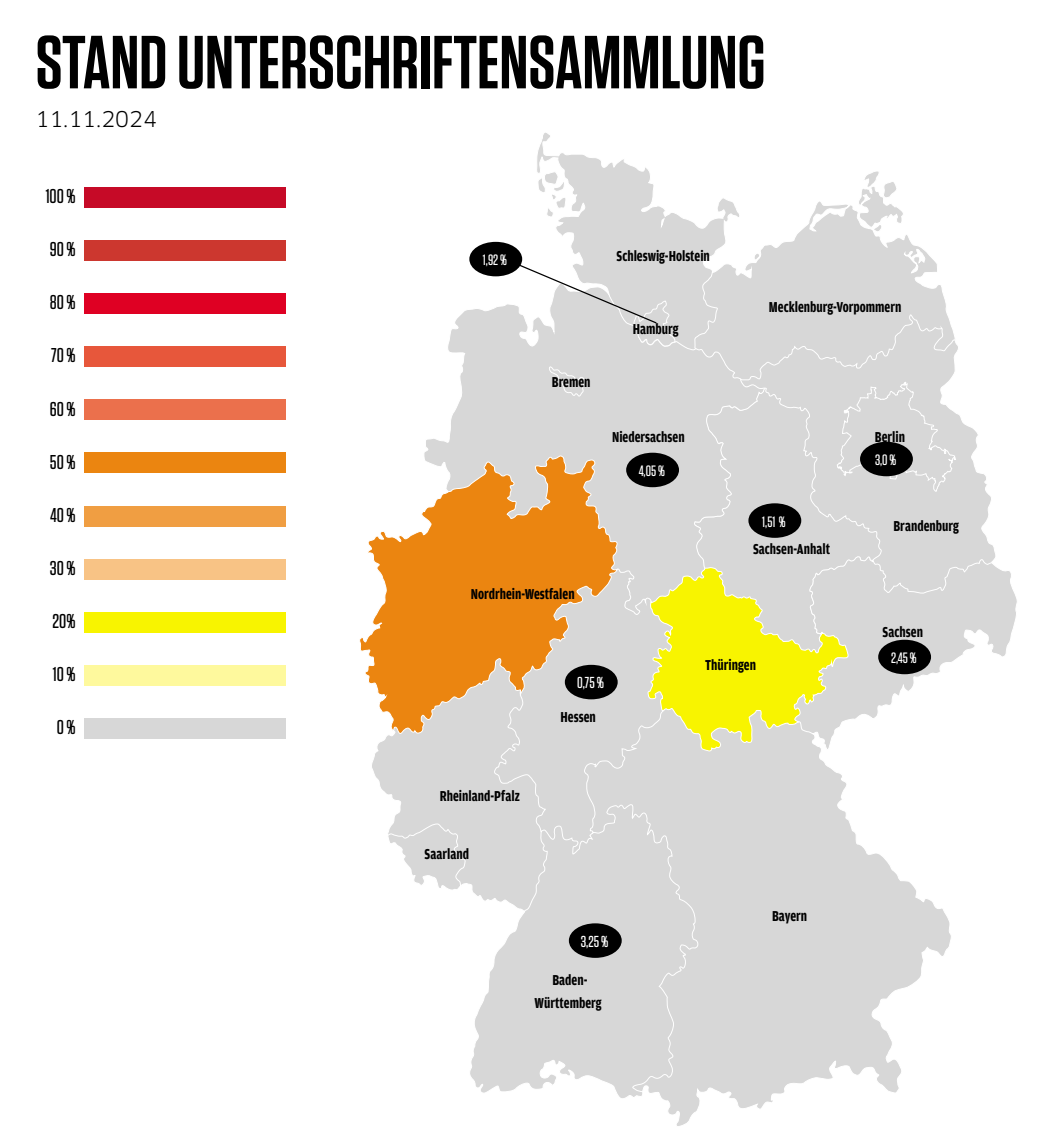
<style>
.page{position:relative;width:1053px;height:1134px;background:#fff}
.page>*{position:absolute;margin:0;border:0;box-sizing:border-box;transform-origin:0 0}
.t1{font:600 75px "Tungsten";color:#000}
.t2{font:21.25px "Clan Pro";color:#000}
.t3{font:500 20px "Tungsten";color:#000}
.t4{font:500 15.88px "Tungsten";color:#fff}
.t5{font:700 15.25px/22.9px "Amplitude Cond";color:#000;text-align:center;scale:.9 1}
.t6{font:500 15px "Tungsten";color:#fff}
</style>
<div class="page">
<svg style="left:663px;top:753px;width:288px;height:373px"></svg>
<svg style="left:372px;top:734px;width:121px;height:156px"></svg>
<div style="left:493px;top:615px;width:181px;height:189px;background:#d7d7d7"></div>
<svg style="left:424px;top:304px;width:315px;height:311px;background:#dbdbdb"></svg>
<svg style="left:359px;top:455px;width:259px;height:279px;background:#e8ae6c"></svg>
<svg style="left:739px;top:343px;width:256px;height:213px"></svg>
<svg style="left:647px;top:556px;width:370px;height:197px"></svg>
<svg style="left:549px;top:366px;width:36px;height:31px"></svg>
<svg style="left:694px;top:171px;width:261px;height:211px"></svg>
<svg style="left:836px;top:381px;width:120px;height:110px;background:#d9d9d9"></svg>
<svg style="left:469px;top:804px;width:229px;height:295px;background:#dbdbdb"></svg>
<div style="left:84px;top:187px;width:201px;height:20px;background:#c60a27"></div>
<div style="left:84px;top:240px;width:201px;height:20px;background:#cc372f"></div>
<div style="left:84px;top:293px;width:201px;height:20px;background:#df0023"></div>
<div style="left:84px;top:346px;width:201px;height:21px;background:#e7573b"></div>
<div style="left:84px;top:400px;width:201px;height:20px;background:#eb704c"></div>
<div style="left:84px;top:453px;width:201px;height:20px;background:#eb8510"></div>
<div style="left:84px;top:506px;width:201px;height:20px;background:#f09e42"></div>
<div style="left:84px;top:559px;width:201px;height:20px;background:#f8c385"></div>
<div style="left:84px;top:612px;width:201px;height:20px;background:#f8f400"></div>
<div style="left:84px;top:665px;width:201px;height:21px;background:#fef99d"></div>
<div style="left:84px;top:718px;width:201px;height:21px;background:#d7d7d7"></div>
<div style="left:569px;top:923px;width:52px;height:35px;background:#000;border-radius:50%"></div>
<div style="left:860px;top:442px;width:52px;height:34px;background:#000;border-radius:50%"></div>
<div style="left:469px;top:242px;width:53px;height:34px;background:#000;border-radius:50%"></div>
<svg style="left:514px;top:132px;width:250px;height:218px"></svg>
<div style="left:564px;top:665px;width:53px;height:34px;background:#000;border-radius:50%"></div>
<div style="left:626px;top:453px;width:53px;height:34px;background:#000;border-radius:50%"></div>
<div style="left:878px;top:640px;width:52px;height:34px;background:#000;border-radius:50%"></div>
<div style="left:748px;top:503px;width:53px;height:35px;background:#000;border-radius:50%"></div>
<h1 class="t1" style="left:35px;top:23px;width:731px">STAND UNTERSCHRIFTENSAMMLUNG</h1>
<h2 class="t2" style="left:35px;top:106px;width:123px">11.11.2024</h2>
<h3 class="t3" style="left:46px;top:186px;width:31px">100 %</h3>
<h3 class="t3" style="left:50px;top:239px;width:27px">90 %</h3>
<h3 class="t3" style="left:50px;top:292px;width:27px">80 %</h3>
<h3 class="t3" style="left:51px;top:345px;width:26px">70 %</h3>
<h3 class="t3" style="left:50px;top:398px;width:27px">60 %</h3>
<h3 class="t3" style="left:50px;top:451px;width:27px">50 %</h3>
<h3 class="t3" style="left:50px;top:504px;width:27px">40 %</h3>
<h3 class="t3" style="left:50px;top:558px;width:27px">30 %</h3>
<h3 class="t3" style="left:52px;top:611px;width:25px">20%</h3>
<h3 class="t3" style="left:53px;top:664px;width:24px">10 %</h3>
<h3 class="t3" style="left:57px;top:717px;width:20px">0 %</h3>
<p class="t6" style="left:483px;top:252px;width:25px">1,92 %</p>
<p class="t5" style="left:551px;top:370px;width:45px">Bremen</p>
<p class="t5" style="left:616px;top:245px;width:105px">Schleswig-Holstein</p>
<p class="t5" style="left:632px;top:317px;width:52px">Hamburg</p>
<p class="t5" style="left:768px;top:295px;width:149px">Mecklenburg-Vorpommern</p>
<p class="t5" style="left:612px;top:426px;width:82px">Niedersachsen</p>
<p class="t6" style="left:638px;top:463px;width:28px">4,05 %</p>
<p class="t5" style="left:471px;top:582px;width:117px">Nordrhein-Westfalen</p>
<p class="t6" style="left:762px;top:513px;width:25px">1,51 %</p>
<p class="t5" style="left:753px;top:537px;width:87px">Sachsen-Anhalt</p>
<p class="t4" style="left:577px;top:675px;width:28px">0,75 %</p>
<p class="t5" style="left:560px;top:705px;width:41px">Hessen</p>
<p class="t5" style="left:705px;top:654px;width:58px">Thüringen</p>
<p class="t5" style="left:874px;top:425px;width:35px">Berlin</p>
<p class="t6" style="left:875px;top:452px;width:23px">3,0 %</p>
<p class="t5" style="left:893px;top:515px;width:74px">Brandenburg</p>
<p class="t5" style="left:882px;top:620px;width:46px">Sachsen</p>
<p class="t6" style="left:891px;top:650px;width:27px">2,45 %</p>
<p class="t5" style="left:440px;top:784px;width:90px">Rheinland-Pfalz</p>
<p class="t5" style="left:424px;top:843px;width:51px">Saarland</p>
<p class="t5" style="left:772px;top:905px;width:41px">Bayern</p>
<p class="t4" style="left:580px;top:933px;width:29px">3,25 %</p>
<p class="t5" style="left:534px;top:968px;width:76px">Baden-<br>Württemberg</p>
</div>
